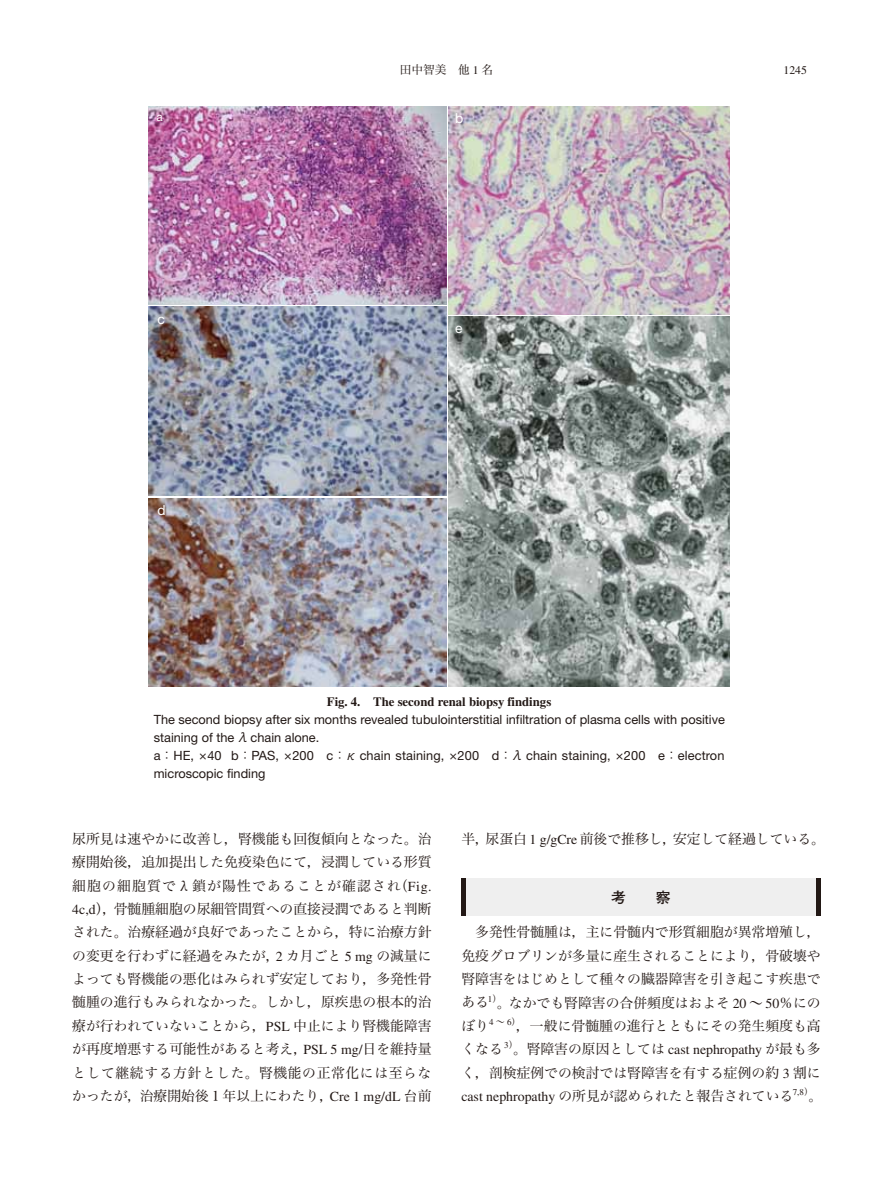
<style>
.page{position:relative;width:893px;height:1191px;background:#fff}
.page>*{position:absolute;margin:0;border:0;box-sizing:border-box;transform-origin:0 0}
.t1{font:700 14.85px "Futo Go B101 Pr 6";color:#221815}
.t2{font:13.8px/23.4px "Hira Min Pro W3";color:#221815;text-align:justify}
.t3{font:13.8px "Helvetica Neue LT Std";color:#fff}
.t4{font:12.75px/18.1px "Helvetica Neue LT Std";color:#221815}
.t5{font:700 12.75px "Times LT Std";color:#221815}
.t6{font:11.7px "Hira Min Pro W3";color:#221815}
.t7{font:11.7px "Times LT Std";color:#221815}
.t8{font:11.7px "Helvetica Neue LT Std";color:#fff}
.s1{font-family:"Times LT Std"}
.s2{font-family:"Hira Kaku Pro W3"}
</style>
<div class="page">
<div style="left:461px;top:878px;width:360px;height:37px;background:#efefef"></div>
<div style="left:461px;top:878px;width:5px;height:37px;background:#221815"></div>
<div style="left:816px;top:878px;width:5px;height:37px;background:#221815"></div>
<img style="left:149px;top:106px;width:297px;height:198px">
<img style="left:449px;top:106px;width:280px;height:209px">
<img style="left:149px;top:307px;width:297px;height:188px">
<img style="left:449px;top:317px;width:280px;height:369px">
<img style="left:149px;top:498px;width:297px;height:188px">
<p class="t6" style="left:400px;top:60px;width:95px">田中智美　他 <span class="s1">1</span> 名</p>
<p class="t7" style="left:783px;top:64px;width:25px">1245</p>
<p class="t8" style="left:156px;top:110px;width:8px">a</p>
<p class="t3" style="left:455px;top:110px;width:10px">b</p>
<p class="t3" style="left:157px;top:310px;width:9px">c</p>
<p class="t3" style="left:157px;top:502px;width:10px">d</p>
<p class="t3" style="left:455px;top:320px;width:9px">e</p>
<p class="t5" style="left:327px;top:694px;width:226px">Fig. 4. The second renal biopsy findings</p>
<p class="t4" style="left:154px;top:710px;width:573px">The second biopsy after six months revealed tubulointerstitial infiltration of plasma cells with positive staining of the <span class="s2">λ</span> chain alone.<br>a<span class="s2">：</span>HE, <span class="s2">×</span>40 b<span class="s2">：</span>PAS, <span class="s2">×</span>200 c<span class="s2">：κ</span> chain staining, <span class="s2">×</span>200 d<span class="s2">：λ</span> chain staining, <span class="s2">×</span>200 e<span class="s2">：</span>electron microscopic finding</p>
<p class="t2" style="left:72px;top:825px;width:361px">尿所見は速やかに改善し，腎機能も回復傾向となった。治療開始後，追加提出した免疫染色にて，浸潤している形質細胞の細胞質でλ鎖が陽性であることが確認され（<span class="s1">Fig.<br>4c,d</span>），骨髄腫細胞の尿細管間質への直接浸潤であると判断された。治療経過が良好であったことから，特に治療方針の変更を行わずに経過をみたが，<span class="s1">2</span> カ月ごと <span class="s1">5 mg</span> の減量によっても腎機能の悪化はみられず安定しており，多発性骨髄腫の進行もみられなかった。しかし，原疾患の根本的治療が行われていないことから，<span class="s1">PSL</span> 中止により腎機能障害が再度増悪する可能性があると考え，<span class="s1">PSL 5 mg/</span>日を維持量として継続する方針とした。腎機能の正常化には至らなかったが，治療開始後１年以上にわたり，<span class="s1">Cre 1 mg/dL</span> 台前</p>
<p class="t2" style="left:461px;top:825px;width:365px">半，尿蛋白 <span class="s1">1 g/gCre</span> 前後で推移し，安定して経過している。</p>
<p class="t1" style="left:611px;top:885px;width:61px">考　　察</p>
<p class="t2" style="left:461px;top:919px;width:362px">　多発性骨髄腫は，主に骨髄内で形質細胞が異常増殖し，免疫グロブリンが多量に産生されることにより，骨破壊や腎障害をはじめとして種々の臓器障害を引き起こす疾患である<sup>1</sup><sup>）</sup>。なかでも腎障害の合併頻度はおよそ <span class="s1">20</span> ～ <span class="s1">50</span>％にのぼり<sup>4</sup> <sup>～</sup> <sup>6</sup><sup>）</sup>，一般に骨髄腫の進行とともにその発生頻度も高くなる<sup>3</sup><sup>）</sup>。腎障害の原因としては <span class="s1">cast nephropathy</span> が最も多く，剖検症例での検討では腎障害を有する症例の約 <span class="s1">3</span> 割に<span class="s1">cast nephropathy</span> の所見が認められたと報告されている<sup>7,8</sup><sup>）</sup>。</p>
</div>
